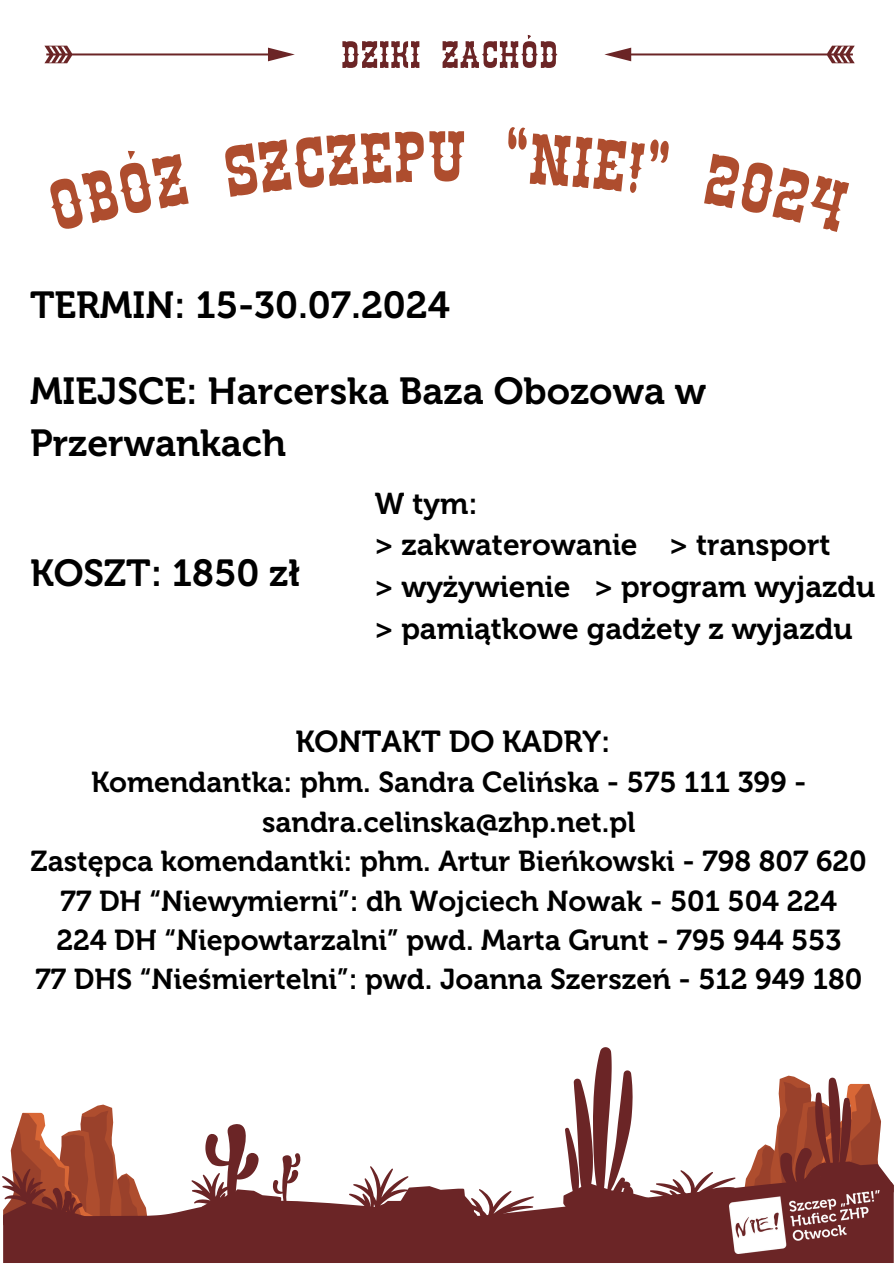
<style>
.page{position:relative;width:894px;height:1264px;background:#fff}
.page>*{position:absolute;margin:0;border:0;box-sizing:border-box;transform-origin:0 0}
.t1{font:112.8px "wascwayboy NP";color:#ae4d2e}
.t2{font:60px "wascwayboy NP";color:#6b2526}
.t3{font:37.5px/51.8px "Museo 700";color:#000}
.t4{font:30.15px "Museo 700";color:#000}
.t5{font:30px/41.7px "Museo 700";color:#000}
.t6{font:28.65px/39.3px "Museo 700";color:#000;text-align:center}
</style>
<div class="page">
<svg style="left:3px;top:1187px;width:890px;height:75px;fill:#6b2526"></svg>
<svg style="left:349px;top:1166px;width:185px;height:67px"></svg>
<svg style="left:2px;top:1104px;width:146px;height:136px"></svg>
<svg style="left:743px;top:1075px;width:150px;height:134px"></svg>
<svg style="left:191px;top:1124px;width:109px;height:106px"></svg>
<svg style="left:563px;top:1047px;width:172px;height:194px"></svg>
<img style="left:729px;top:1190px;width:150px;height:63px">
<svg style="left:44px;top:46px;width:251px;height:17px"></svg>
<svg style="left:604px;top:46px;width:250px;height:17px"></svg>
<svg style="left:527px;top:35px;width:4px;height:4px"></svg>
<h2 class="t2" style="left:341px;top:25px;width:219px">DZIKI ZACHOD</h2>
<p class="t1" style="left:426px;top:100px;width:41px">U</p>
<h3 class="t3" style="left:30px;top:279px;width:421px">TERMIN: 15-30.07.2024</h3>
<h3 class="t3" style="left:30px;top:365px;width:677px">MIEJSCE: Harcerska Baza Obozowa w<br>Przerwankach</h3>
<h3 class="t3" style="left:30px;top:548px;width:271px">KOSZT: 1850 zł</h3>
<p class="t5" style="left:374px;top:482px;width:502px">W tym:<br>&gt; zakwaterowanie &gt; transport<br>&gt; wyżywienie &gt; program wyjazdu &gt; pamiątkowe gadżety z wyjazdu</p>
<p class="t4" style="left:295px;top:723px;width:316px">KONTAKT DO KADRY:</p>
<p class="t6" style="left:31px;top:763px;width:837px">Komendantka: phm. Sandra Celińska - 575 111 399 - sandra.celinska@zhp.net.pl<br>Zastępca komendantki: phm. Artur Bieńkowski - 798 807 620<br>77 DH “Niewymierni”: dh Wojciech Nowak - 501 504 224<br>224 DH “Niepowtarzalni” pwd. Marta Grunt - 795 944 553<br>77 DHS “Nieśmiertelni”: pwd. Joanna Szerszeń - 512 949 180</p>
</div>
